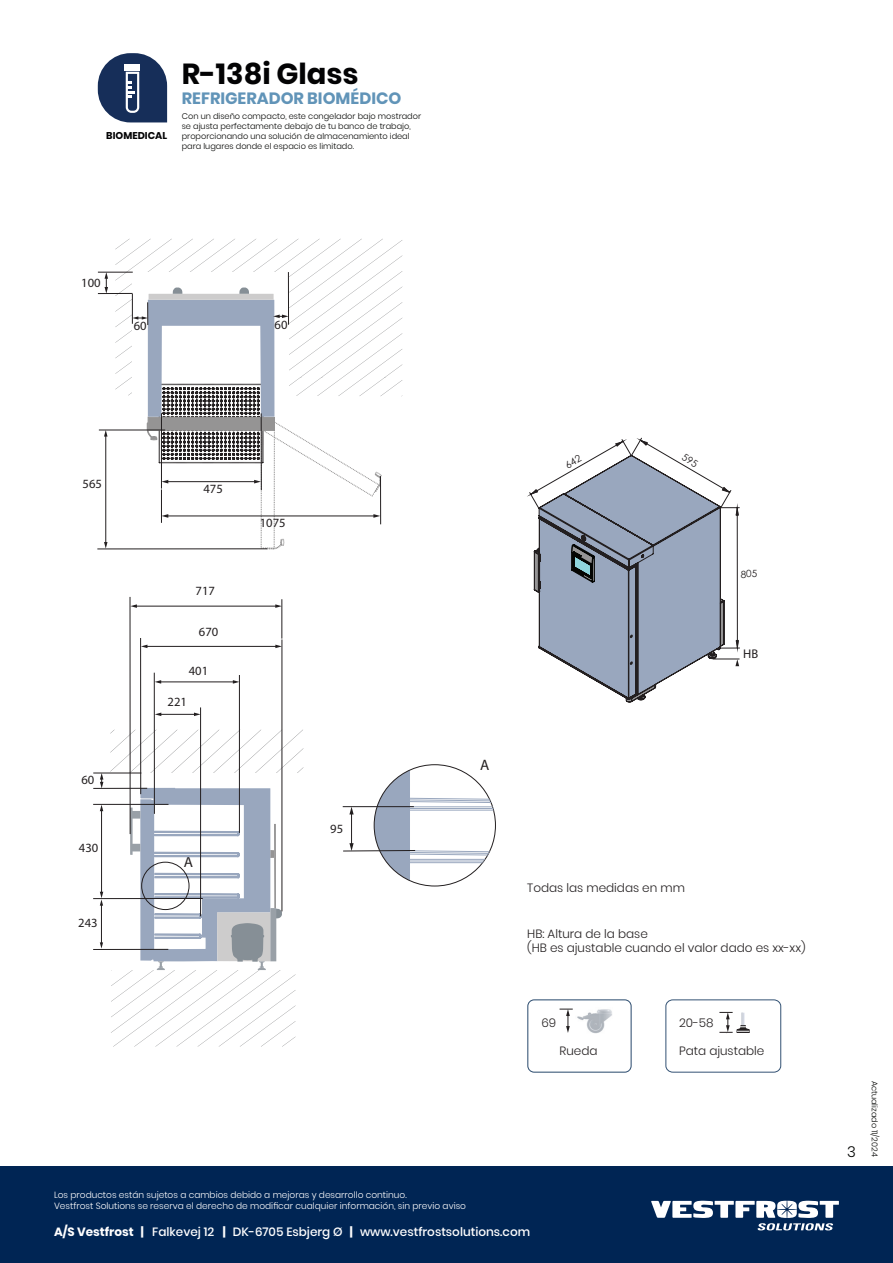
<style>
.page{position:relative;width:893px;height:1263px;background:#fff}
.page>*{position:absolute;margin:0;border:0;box-sizing:border-box;transform-origin:0 0}
.Stor_overskift{font:700 28.95px "Poppins";color:#030304}
.Roman{font:700 16.35px "Poppins";color:#6194b8}
.t1{font:15.15px "Myriad Pro";color:#231f20}
.Toc_style{font:300 15px "Poppins";color:#040503}
.t2{font:12.6px "Myriad Pro";color:#231f20}
.t3{font:300 12px "Poppins";color:#231f20}
.Roman-2{font:500 12px "Poppins";color:#fff}
.Roman-3{font:700 9.9px "Poppins";color:#030304}
.t4{font:9.9px "Century Gothic";color:#231f20}
.t5{font:300 9px "Poppins";color:#fff}
.t6{font:300 8.25px/9.8px "Poppins";color:#040503}
.s1{font-weight:700}
</style>
<div class="page">
<div style="left:0;top:1166px;width:893px;height:97px;background:#002554"></div>
<svg style="left:651px;top:1201px;width:188px;height:29px"></svg>
<svg style="left:98px;top:53px;width:69px;height:69px"></svg>
<div style="left:125px;top:64px;width:15px;height:7px;background:#fff"></div>
<svg style="left:527px;top:999px;width:105px;height:74px"></svg>
<img style="left:575px;top:1007px;width:38px;height:28px">
<div style="left:665px;top:999px;width:116px;height:73px;border:1px solid #335274;border-radius:7px"></div>
<svg style="left:719px;top:1012px;width:31px;height:22px"></svg>
<svg style="left:105px;top:273px;width:3px;height:20px"></svg>
<hr style="left:98px;top:272px;width:35px;height:1px;background:#231f20">
<hr style="left:98px;top:293px;width:35px;height:1px;background:#231f20">
<hr style="left:105px;top:435px;width:1px;height:108px;background:#231f20">
<svg style="left:104px;top:431px;width:4px;height:6px"></svg>
<svg style="left:104px;top:542px;width:4px;height:6px"></svg>
<hr style="left:99px;top:430px;width:66px;height:1px;background:#231f20">
<hr style="left:97px;top:548px;width:170px;height:1px;background:#231f20">
<svg style="left:115px;top:239px;width:287px;height:311px"></svg>
<hr style="left:161px;top:489px;width:1px;height:34px;background:#231f20">
<hr style="left:380px;top:476px;width:1px;height:48px;background:#231f20">
<svg style="left:342px;top:765px;width:153px;height:121px"></svg>
<svg style="left:110px;top:730px;width:193px;height:43px"></svg>
<svg style="left:111px;top:788px;width:185px;height:258px"></svg>
<hr style="left:160px;top:681px;width:74px;height:1px;background:#231f20">
<svg style="left:233px;top:680px;width:6px;height:4px"></svg>
<svg style="left:155px;top:680px;width:6px;height:4px"></svg>
<hr style="left:239px;top:675px;width:1px;height:158px;background:#231f20">
<hr style="left:154px;top:673px;width:1px;height:141px;background:#231f20">
<hr style="left:160px;top:714px;width:35px;height:1px;background:#231f20">
<svg style="left:194px;top:712px;width:6px;height:4px"></svg>
<svg style="left:155px;top:712px;width:6px;height:4px"></svg>
<hr style="left:200px;top:707px;width:1px;height:209px;background:#231f20">
<hr style="left:101px;top:810px;width:1px;height:83px;background:#231f20">
<svg style="left:100px;top:805px;width:3px;height:6px"></svg>
<hr style="left:93px;top:804px;width:75px;height:1px;background:#231f20">
<hr style="left:93px;top:949px;width:75px;height:1px;background:#231f20">
<svg style="left:100px;top:774px;width:3px;height:14px"></svg>
<hr style="left:93px;top:773px;width:48px;height:1px;background:#231f20">
<hr style="left:93px;top:788px;width:54px;height:1px;background:#231f20">
<hr style="left:146px;top:646px;width:131px;height:1px;background:#231f20">
<svg style="left:275px;top:645px;width:7px;height:3px"></svg>
<svg style="left:141px;top:645px;width:6px;height:3px"></svg>
<hr style="left:282px;top:639px;width:1px;height:272px;background:#231f20">
<hr style="left:140px;top:638px;width:1px;height:156px;background:#231f20">
<hr style="left:136px;top:606px;width:140px;height:1px;background:#231f20">
<svg style="left:275px;top:604px;width:7px;height:4px"></svg>
<svg style="left:131px;top:604px;width:6px;height:4px"></svg>
<hr style="left:282px;top:599px;width:1px;height:40px;background:#231f20">
<hr style="left:130px;top:597px;width:1px;height:237px;background:#231f20">
<hr style="left:93px;top:898px;width:110px;height:1px;background:#231f20">
<hr style="left:101px;top:904px;width:1px;height:39px;background:#231f20">
<svg style="left:100px;top:892px;width:3px;height:14px"></svg>
<svg style="left:100px;top:942px;width:3px;height:6px"></svg>
<svg style="left:529px;top:437px;width:210px;height:265px"></svg>
<p class="Roman-3" style="left:106px;top:130px;width:62px">BIOMEDICAL</p>
<p class="Stor_overskift" style="left:182px;top:57px;width:178px">R-138i Glass</p>
<p class="t6" style="left:182px;top:111px;width:241px">Con un diseño compacto, este congelador bajo mostrador se ajusta perfectamente debajo de tu banco de trabajo, proporcionando una solución de almacenamiento ideal para lugares donde el espacio es limitado.</p>
<p class="Roman" style="left:182px;top:89px;width:221px">REFRIGERADOR BIOMÉDICO</p>
<h3 class="t2" style="left:81px;top:275px;width:21px">100</h3>
<h3 class="t2" style="left:134px;top:318px;width:14px">60</h3>
<h3 class="t2" style="left:275px;top:317px;width:14px">60</h3>
<h3 class="t2" style="left:83px;top:476px;width:21px">565</h3>
<h3 class="t2" style="left:81px;top:772px;width:14px">60</h3>
<h3 class="t2" style="left:79px;top:840px;width:21px">430</h3>
<h3 class="t2" style="left:78px;top:915px;width:21px">243</h3>
<h3 class="t2" style="left:203px;top:481px;width:21px">475</h3>
<h3 class="t2" style="left:196px;top:583px;width:21px">717</h3>
<h3 class="t2" style="left:199px;top:624px;width:21px">670</h3>
<h3 class="t2" style="left:189px;top:663px;width:21px">401</h3>
<h3 class="t2" style="left:168px;top:694px;width:21px">221</h3>
<h3 class="t2" style="left:260px;top:515px;width:27px">1075</h3>
<h3 class="t1" style="left:184px;top:852px;width:11px">A</h3>
<h3 class="t2" style="left:330px;top:820px;width:14px">95</h3>
<h3 class="t1" style="left:480px;top:755px;width:11px">A</h3>
<p class="t4" style="left:741px;top:567px;width:18px">805</p>
<h3 class="t2" style="left:743px;top:646px;width:17px">HB</h3>
<p class="t3" style="left:527px;top:881px;width:159px">Todas las medidas en mm</p>
<p class="t3" style="left:527px;top:927px;width:122px">HB: Altura de la base</p>
<p class="t3" style="left:527px;top:941px;width:280px">(HB es ajustable cuando el valor dado es xx-xx)</p>
<p class="t3" style="left:541px;top:1016px;width:16px">69</p>
<p class="t3" style="left:560px;top:1043px;width:39px">Rueda</p>
<p class="t3" style="left:679px;top:1016px;width:36px">20-58</p>
<p class="t3" style="left:679px;top:1043px;width:87px">Pata ajustable</p>
<p class="t5" style="left:54px;top:1190px;width:354px">Los productos están sujetos a cambios debido a mejoras y desarrollo continuo.</p>
<p class="t5" style="left:54px;top:1200px;width:414px">Vestfrost Solutions se reserva el derecho de modificar cualquier información, sin previo aviso</p>
<p class="Roman-2" style="left:54px;top:1225px;width:478px"><span class="s1">A/S Vestfrost |</span> Falkevej 12 <span class="s1">|</span> DK-6705 Esbjerg Ø <span class="s1">|</span> www.vestfrostsolutions.com</p>
<p class="Toc_style" style="left:847px;top:1143px;width:10px">3</p>
<p class="t6" style="left:879px;top:1080px;width:78px;rotate:90deg">Actualizado 11/2024</p>
</div>
